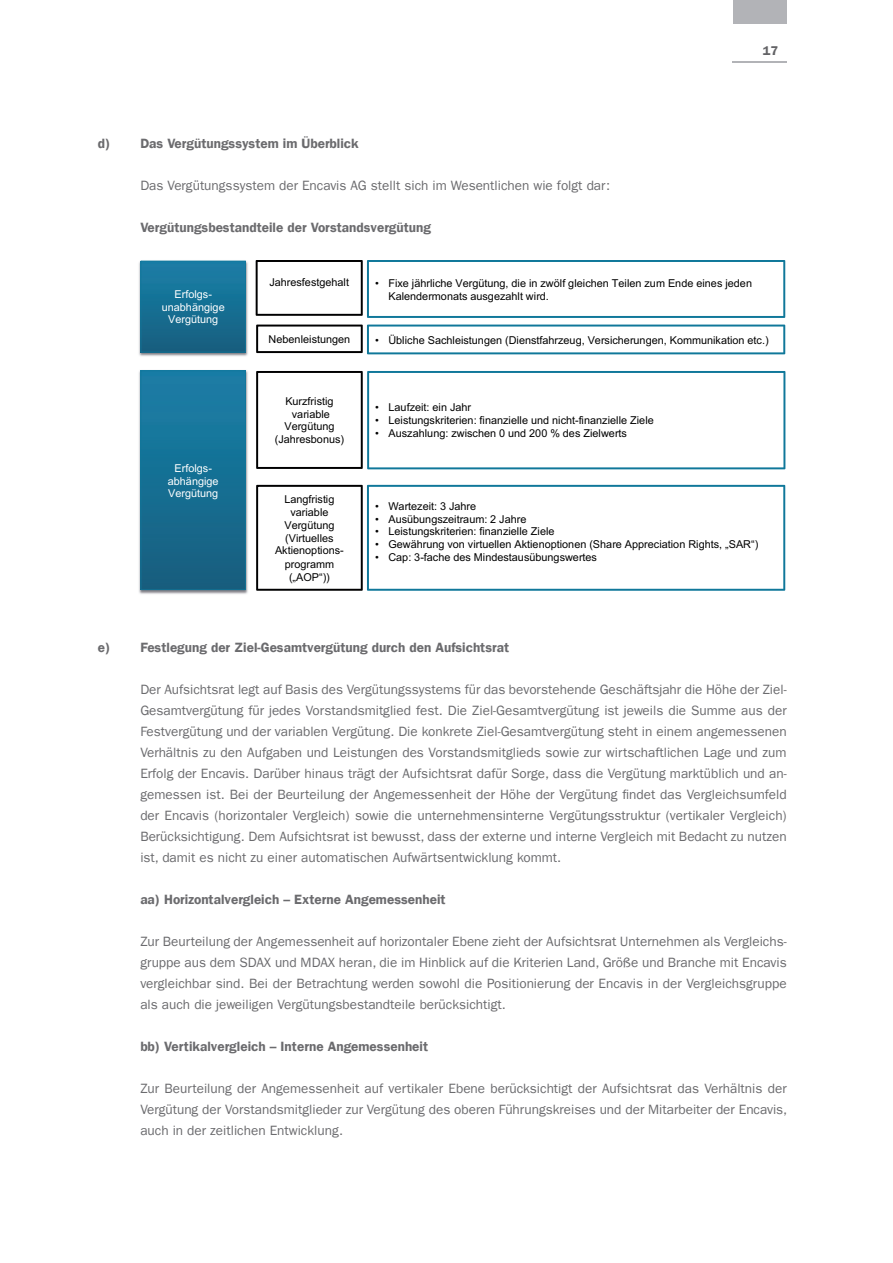
<style>
.page{position:relative;width:893px;height:1263px;background:#fff}
.page>*{position:absolute;margin:0;border:0;box-sizing:border-box;transform-origin:0 0}
.t1{font:700 13.8px "Arial";color:#000001}
.t2{font:13.5px/21px "Franklin Gothic";color:#6b6b6e;text-align:justify}
.t3{font:600 13.5px "Franklin Gothic";color:#6b6b6e}
.t4{font:600 12.75px "Franklin Gothic";color:#636366}
.t5{font:10.8px/13px "Arial";color:#000001;text-align:center}
.t6{font:10.8px/12.8px "Arial";color:#fff;text-align:center}
</style>
<div class="page">
<div style="left:733px;top:0;width:54px;height:23px;background:#b2b3b7"></div>
<hr style="left:732px;top:61px;width:55px;height:1px;background:#b2b3b7">
<img style="left:139px;top:260px;width:109px;height:96px">
<svg style="left:141px;top:261px;width:105px;height:91px;background:#176e93"></svg>
<img style="left:139px;top:370px;width:109px;height:224px">
<svg style="left:141px;top:370px;width:105px;height:220px;background:#176e93"></svg>
<svg style="left:256px;top:260px;width:529px;height:58px"></svg>
<svg style="left:256px;top:371px;width:529px;height:98px"></svg>
<svg style="left:256px;top:485px;width:529px;height:106px"></svg>
<svg style="left:256px;top:325px;width:529px;height:29px"></svg>
<p class="t4" style="left:763px;top:43px;width:17px">17</p>
<p class="t3" style="left:98px;top:135px;width:262px">d) Das Vergütungssystem im Überblick</p>
<p class="t2" style="left:140px;top:175px;width:471px">Das Vergütungssystem der Encavis AG stellt sich im Wesentlichen wie folgt dar:</p>
<p class="t3" style="left:140px;top:219px;width:292px">Vergütungsbestandteile der Vorstandsvergütung</p>
<p class="t1" style="left:141px;top:224px;width:320px">Vergütungsbestandteile der Vorstandsvergütung</p>
<p class="t6" style="left:162px;top:288px;width:64px">Erfolgs&shy;unabhängige<br>Vergütung</p>
<p class="t5" style="left:269px;top:275px;width:81px">Jahresfestgehalt</p>
<p class="t5" style="left:388px;top:276px;width:365px;text-align:left;text-indent:-13px">• Fixe jährliche Vergütung, die in zwölf gleichen Teilen zum Ende eines jeden<br>Kalendermonats ausgezahlt wird.</p>
<p class="t5" style="left:269px;top:333px;width:83px">Nebenleistungen</p>
<p class="t5" style="left:375px;top:333px;width:395px">• Übliche Sachleistungen (Dienstfahrzeug, Versicherungen, Kommunikation etc.)</p>
<p class="t6" style="left:168px;top:461px;width:52px">Erfolgs&shy;abhängige<br>Vergütung</p>
<p class="t5" style="left:275px;top:394px;width:71px">Kurzfristig variable<br>Vergütung (Jahresbonus)</p>
<p class="t5" style="left:275px;top:493px;width:70px">Langfristig variable<br>Vergütung (Virtuelles<br>Aktienoptions&shy;programm („AOP“))</p>
<p class="t5" style="left:375px;top:401px;width:97px">• Laufzeit: ein Jahr</p>
<p class="t5" style="left:375px;top:414px;width:280px">• Leistungskriterien: finanzielle und nicht-finanzielle Ziele</p>
<p class="t5" style="left:375px;top:427px;width:253px">• Auszahlung: zwischen 0 und 200 % des Zielwerts</p>
<p class="t5" style="left:375px;top:499px;width:103px">• Wartezeit: 3 Jahre</p>
<p class="t5" style="left:375px;top:512px;width:153px">• Ausübungszeitraum: 2 Jahre</p>
<p class="t5" style="left:375px;top:525px;width:181px">• Leistungskriterien: finanzielle Ziele</p>
<p class="t5" style="left:375px;top:538px;width:385px">• Gewährung von virtuellen Aktienoptionen (Share Appreciation Rights, „SAR“)</p>
<p class="t5" style="left:375px;top:551px;width:223px">• Cap: 3-fache des Mindestausübungswertes</p>
<p class="t3" style="left:98px;top:639px;width:413px">e) Festlegung der Ziel-Gesamtvergütung durch den Aufsichtsrat</p>
<p class="t2" style="left:140px;top:679px;width:648px">Der Aufsichtsrat legt auf Basis des Vergütungssystems für das bevorstehende Geschäftsjahr die Höhe der Ziel-Gesamtvergütung für jedes Vorstandsmitglied fest. Die Ziel-Gesamtvergütung ist jeweils die Summe aus der Festvergütung und der variablen Vergütung. Die konkrete Ziel-Gesamtvergütung steht in einem angemessenen Verhältnis zu den Aufgaben und Leistungen des Vorstandsmitglieds sowie zur wirtschaftlichen Lage und zum Erfolg der Encavis. Darüber hinaus trägt der Aufsichtsrat dafür Sorge, dass die Vergütung marktüblich und an&shy;gemessen ist. Bei der Beurteilung der Angemessenheit der Höhe der Vergütung findet das Vergleichsumfeld der Encavis (horizontaler Vergleich) sowie die unternehmensinterne Vergütungsstruktur (vertikaler Vergleich)<br>Berücksichtigung. Dem Aufsichtsrat ist bewusst, dass der externe und interne Vergleich mit Bedacht zu nutzen ist, damit es nicht zu einer automatischen Aufwärtsentwicklung kommt.</p>
<p class="t3" style="left:140px;top:891px;width:307px">aa) Horizontalvergleich – Externe Angemessenheit</p>
<p class="t2" style="left:140px;top:931px;width:648px">Zur Beurteilung der Angemessenheit auf horizontaler Ebene zieht der Aufsichtsrat Unternehmen als Vergleichs&shy;gruppe aus dem SDAX und MDAX heran, die im Hinblick auf die Kriterien Land, Größe und Branche mit Encavis vergleichbar sind. Bei der Betrachtung werden sowohl die Positionierung der Encavis in der Vergleichsgruppe als auch die jeweiligen Vergütungsbestandteile berücksichtigt.</p>
<p class="t3" style="left:140px;top:1038px;width:289px">bb) Vertikalvergleich – Interne Angemessenheit</p>
<p class="t2" style="left:140px;top:1078px;width:648px">Zur Beurteilung der Angemessenheit auf vertikaler Ebene berücksichtigt der Aufsichtsrat das Verhältnis der Vergütung der Vorstandsmitglieder zur Vergütung des oberen Führungskreises und der Mitarbeiter der Encavis, auch in der zeitlichen Entwicklung.</p>
</div>
